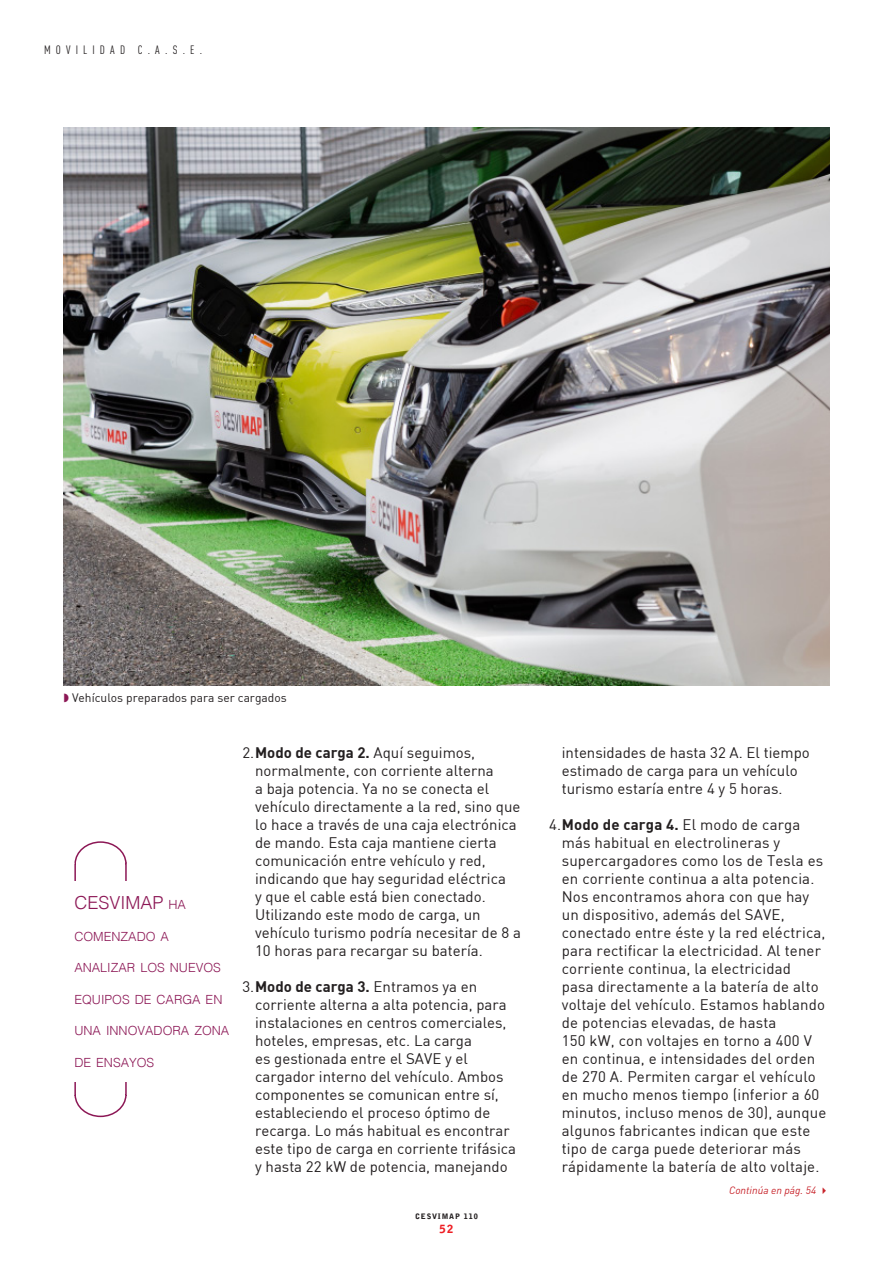
<style>
.page{position:relative;width:893px;height:1263px;background:#fff}
.page>*{position:absolute;margin:0;border:0;box-sizing:border-box;transform-origin:0 0}
.t1{font:300 18px "Helvetica";color:#8c1755}
.t2{font:15px/18px "DIN";color:#231f20}
.t3{font:300 12.6px "Helvetica";color:#8c1755}
.t4{font:12px "DIN";color:#231f20}
.t5{font:12px "DIN Cond";letter-spacing:.43em;color:#231f20}
.t6{font:900 11.25px "Bell Gothic";color:#ee1d23}
.t7{font:italic 10.5px "DIN";color:#c8242b}
.t8{font:900 7.5px "Bell Gothic";letter-spacing:.11em;color:#231f20}
.s1{font-weight:700}
</style>
<div class="page">
<svg style="left:74px;top:841px;width:53px;height:277px"></svg>
<div style="left:64px;top:881px;width:170px;height:201px;background:#fff"></div>
<img style="left:64px;top:128px;width:765px;height:558px">
<p class="t5" style="left:44px;top:42px;width:160px">MOVILIDAD C.A.S.E.</p>
<p class="t4" style="left:72px;top:690px;width:216px">Vehículos preparados para ser cargados</p>
<p class="t1" style="left:74px;top:887px;width:36px">CESVIMAP</p>
<p class="t3" style="left:168px;top:894px;width:19px">HA</p>
<p class="t3" style="left:74px;top:925px;width:96px">COMENZADO A</p>
<p class="t3" style="left:74px;top:957px;width:148px">ANALIZAR LOS NUEVOS</p>
<p class="t3" style="left:74px;top:988px;width:150px">EQUIPOS DE CARGA EN</p>
<p class="t3" style="left:74px;top:1020px;width:156px">UNA INNOVADORA ZONA</p>
<p class="t3" style="left:74px;top:1051px;width:81px">DE ENSAYOS</p>
<p class="t2" style="left:255px;top:743px;width:267px;text-indent:-13px">2.<span class="s1">Modo de carga 2.</span> Aquí seguimos, normalmente, con corriente alterna<br>a baja potencia. Ya no se conecta el vehículo directamente a la red, sino que lo hace a través de una caja electrónica de mando. Esta caja mantiene cierta comunicación entre vehículo y red, indicando que hay seguridad eléctrica<br>y que el cable está bien conectado.<br>Utilizando este modo de carga, un vehículo turismo podría necesitar de 8 a 10 horas para recargar su batería.</p>
<p class="t2" style="left:255px;top:977px;width:262px;text-indent:-13px">3.<span class="s1">Modo de carga 3.</span> Entramos ya en corriente alterna a alta potencia, para instalaciones en centros comerciales, hoteles, empresas, etc. La carga<br>es gestionada entre el SAVE y el cargador interno del vehículo. Ambos componentes se comunican entre sí, estableciendo el proceso óptimo de recarga. Lo más habitual es encontrar este tipo de carga en corriente trifásica y hasta 22 kW de potencia, manejando</p>
<p class="t8" style="left:415px;top:1212px;width:64px">CESVIMAP 110</p>
<p class="t6" style="left:440px;top:1222px;width:15px">52</p>
<p class="t2" style="left:562px;top:743px;width:249px">intensidades de hasta 32 A. El tiempo estimado de carga para un vehículo turismo estaría entre 4 y 5 horas.</p>
<p class="t2" style="left:562px;top:815px;width:266px;text-indent:-13px">4.<span class="s1">Modo de carga 4.</span> El modo de carga más habitual en electrolineras y supercargadores como los de Tesla es en corriente continua a alta potencia.<br>Nos encontramos ahora con que hay un dispositivo, además del SAVE, conectado entre éste y la red eléctrica, para rectificar la electricidad. Al tener corriente continua, la electricidad pasa directamente a la batería de alto voltaje del vehículo. Estamos hablando de potencias elevadas, de hasta<br>150 kW, con voltajes en torno a 400 V en continua, e intensidades del orden de 270 A. Permiten cargar el vehículo en mucho menos tiempo (inferior a 60 minutos, incluso menos de 30), aunque algunos fabricantes indican que este tipo de carga puede deteriorar más rápidamente la batería de alto voltaje.</p>
<p class="t7" style="left:729px;top:1183px;width:102px">Continúa en pág. 54 ✔</p>
</div>
